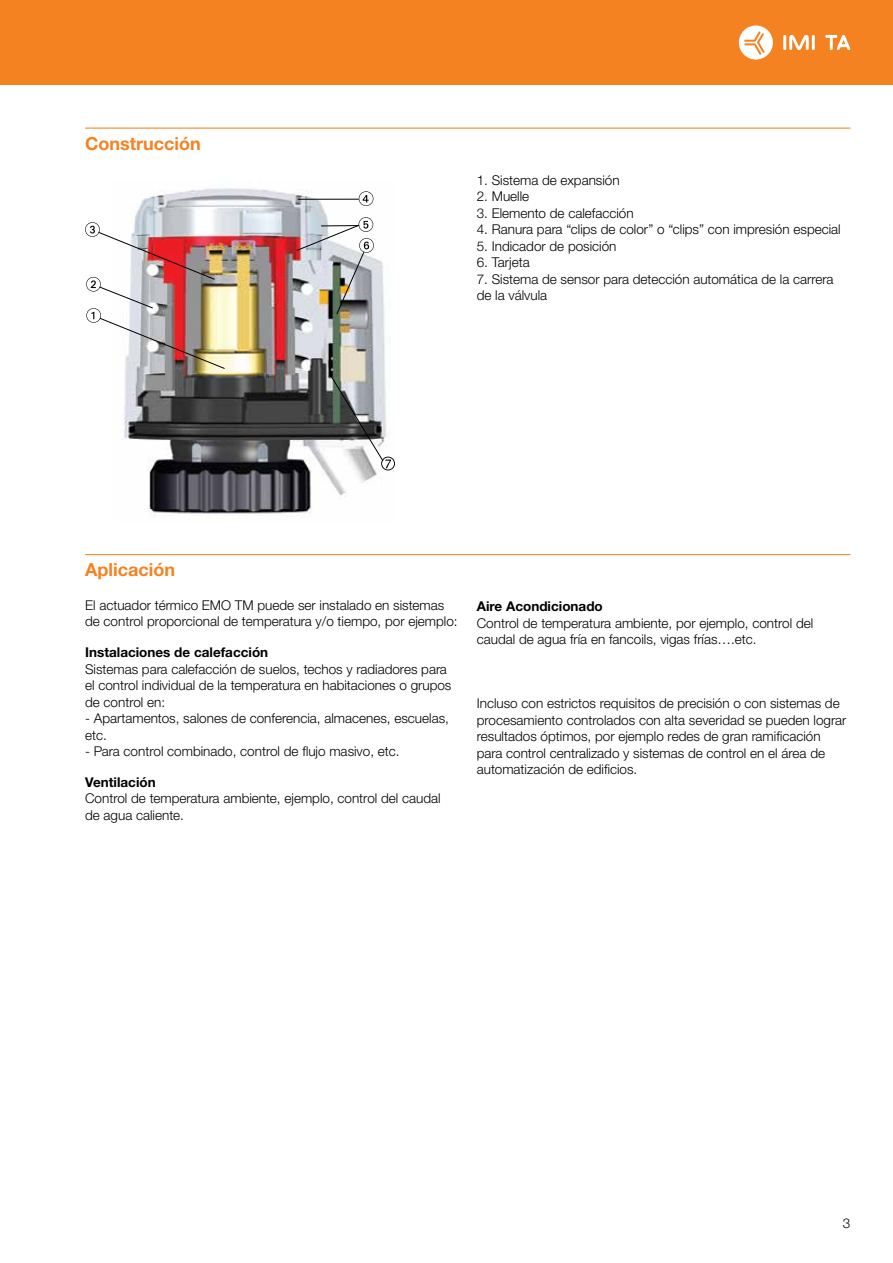
<style>
.page{position:relative;width:893px;height:1263px;background:#fff}
.page>*{position:absolute;margin:0;border:0;box-sizing:border-box;transform-origin:0 0}
.t1{font:700 18px "Helvetica Neue LTW1 G";color:#f58220}
.t2{font:300 13.5px/16.5px "Helvetica Neue LTW1 G";color:#000}
.t3{font:700 13.5px "Helvetica Neue LTW1 G";color:#000}
</style>
<div class="page">
<div style="left:0;top:0;width:893px;height:85px;background:#f58220"></div>
<hr style="left:783px;top:35px;width:3px;height:15px;background:#fff">
<hr style="left:812px;top:35px;width:3px;height:15px;background:#fff">
<svg style="left:789px;top:35px;width:20px;height:15px"></svg>
<svg style="left:825px;top:35px;width:25px;height:15px"></svg>
<svg style="left:739px;top:25px;width:34px;height:35px"></svg>
<hr style="left:85px;top:128px;width:765px;height:1px;background:#f58220">
<hr style="left:85px;top:554px;width:765px;height:1px;background:#f58220">
<img style="left:122px;top:188px;width:268px;height:328px">
<img style="left:85px;top:222px;width:141px;height:148px">
<svg style="left:296px;top:191px;width:99px;height:279px"></svg>
<h1 class="t1" style="left:85px;top:132px;width:117px">Construcción</h1>
<p class="t2" style="left:477px;top:172px;width:144px">1. Sistema de expansión</p>
<p class="t2" style="left:477px;top:188px;width:54px">2. Muelle</p>
<p class="t2" style="left:477px;top:205px;width:158px">3. Elemento de calefacción</p>
<p class="t2" style="left:477px;top:221px;width:365px">4. Ranura para “clips de color” o “clips” con impresión especial</p>
<p class="t2" style="left:477px;top:238px;width:141px">5. Indicador de posición</p>
<p class="t2" style="left:477px;top:254px;width:54px">6. Tarjeta</p>
<p class="t2" style="left:477px;top:271px;width:358px">7. Sistema de sensor para detección automática de la carrera de la válvula</p>
<h1 class="t1" style="left:85px;top:559px;width:91px">Aplicación</h1>
<p class="t2" style="left:85px;top:597px;width:374px">El actuador térmico EMO TM puede ser instalado en sistemas de control proporcional de temperatura y/o tiempo, por ejemplo:</p>
<p class="t3" style="left:85px;top:644px;width:185px">Instalaciones de calefacción</p>
<p class="t2" style="left:85px;top:661px;width:368px">Sistemas para calefacción de suelos, techos y radiadores para el control individual de la temperatura en habitaciones o grupos de control en:</p>
<p class="t2" style="left:85px;top:710px;width:365px">- Apartamentos, salones de conferencia, almacenes, escuelas, etc.</p>
<p class="t2" style="left:85px;top:743px;width:316px">- Para control combinado, control de flujo masivo, etc.</p>
<p class="t3" style="left:85px;top:774px;width:72px">Ventilación</p>
<p class="t2" style="left:85px;top:790px;width:357px">Control de temperatura ambiente, ejemplo, control del caudal de agua caliente.</p>
<p class="t3" style="left:477px;top:598px;width:128px">Aire Acondicionado</p>
<p class="t2" style="left:477px;top:615px;width:338px">Control de temperatura ambiente, por ejemplo, control del caudal de agua fría en fancoils, vigas frías….etc.</p>
<p class="t2" style="left:477px;top:695px;width:371px">Incluso con estrictos requisitos de precisión o con sistemas de procesamiento controlados con alta severidad se pueden lograr resultados óptimos, por ejemplo redes de gran ramificación para control centralizado y sistemas de control en el área de automatización de edificios.</p>
<p class="t2" style="left:843px;top:1215px;width:9px">3</p>
</div>
